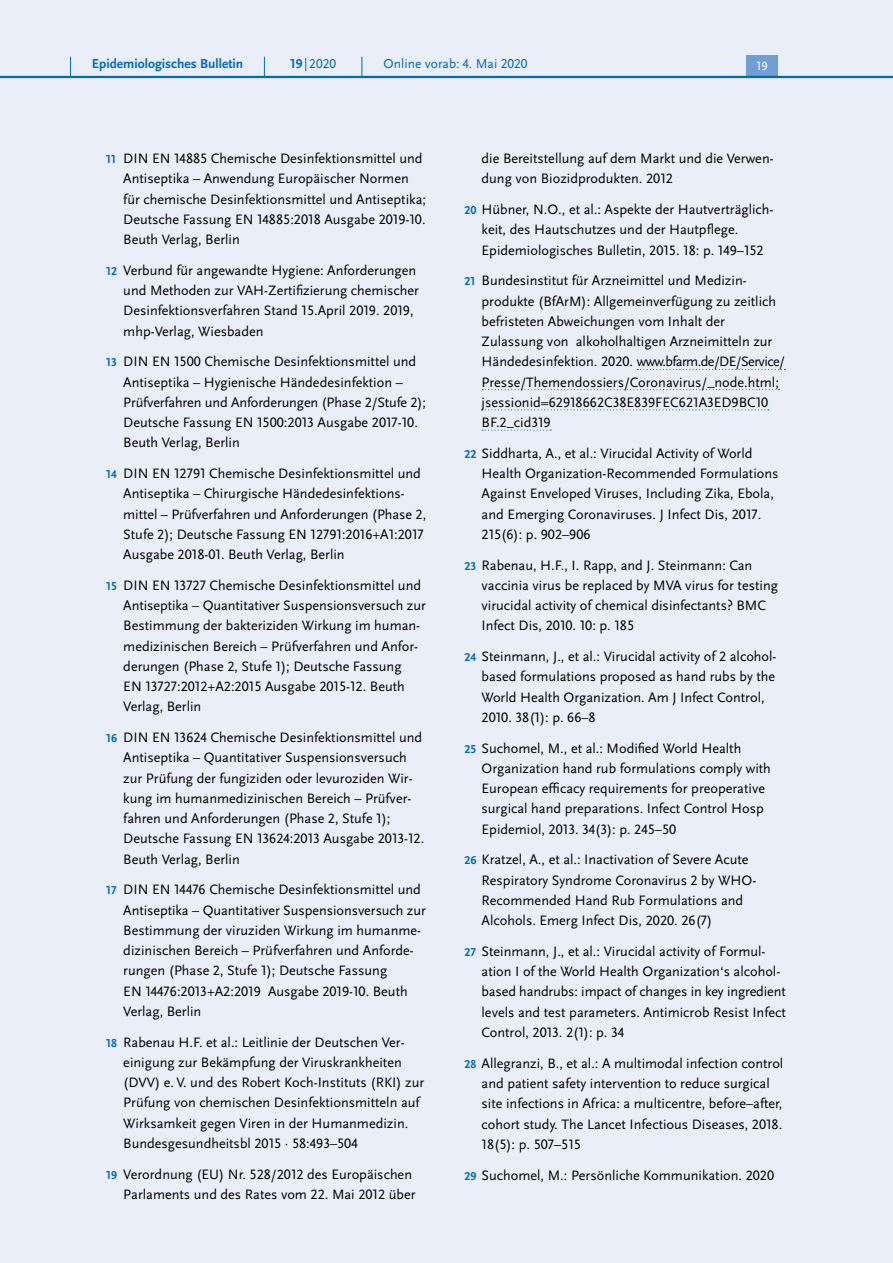
<style>
.page{position:relative;width:893px;height:1263px;background:#fff}
.page>*{position:absolute;margin:0;border:0;box-sizing:border-box;transform-origin:0 0}
.t1{font:14.25px/20.2px "Scala Sans Pro";color:#000}
.t2{font:13.5px "Scala Sans Pro";color:#006ab4}
.t3{font:700 13.5px "Scala Sans Pro";color:#006ab4}
.t4{font:12.45px "Scala Sans Pro";color:#fff}
.s1{font-weight:700}
.s2{font-weight:700;font-size:12px;color:#006ab4}
</style>
<div class="page">
<div style="left:0;top:78px;width:893px;height:1185px;background:#eaeef9"></div>
<svg style="left:637px;top:369px;width:148px;height:1px"></svg>
<svg style="left:482px;top:389px;width:297px;height:1px"></svg>
<svg style="left:482px;top:409px;width:287px;height:1px"></svg>
<svg style="left:482px;top:430px;width:69px;height:1px"></svg>
<div style="left:0;top:0;width:893px;height:77px;background:#eaeef9"></div>
<div style="left:746px;top:55px;width:32px;height:21px;background:#719ed4"></div>
<hr style="left:0;top:76px;width:893px;height:2px;background:#006ab4">
<svg style="left:70px;top:57px;width:1px;height:19px"></svg>
<svg style="left:264px;top:57px;width:1px;height:19px"></svg>
<svg style="left:362px;top:57px;width:1px;height:19px"></svg>
<p class="t3" style="left:92px;top:55px;width:153px">Epidemiologisches Bulletin</p>
<p class="t2" style="left:290px;top:55px;width:47px"><span class="s1">19</span> |2020</p>
<p class="t2" style="left:384px;top:55px;width:146px">Online vorab: 4. Mai 2020</p>
<p class="t4" style="left:757px;top:59px;width:13px">19</p>
<p class="t1" style="left:123px;top:148px;width:304px;text-indent:-17px"><span class="s2">11</span> DIN EN 14885 Chemische Desinfektionsmittel und Antiseptika – Anwendung Europäischer Normen für chemische Desinfektionsmittel und Antiseptika; Deutsche Fassung EN 14885:2018 Ausgabe 2019-10.<br>Beuth Verlag, Berlin</p>
<p class="t1" style="left:123px;top:260px;width:297px;text-indent:-17px"><span class="s2">12</span> Verbund für angewandte Hygiene: Anforderungen und Methoden zur VAH-Zertifizierung chemischer Desinfektionsverfahren Stand 15.April 2019. 2019, mhp-Verlag, Wiesbaden</p>
<p class="t1" style="left:123px;top:352px;width:304px;text-indent:-17px"><span class="s2">13</span> DIN EN 1500 Chemische Desinfektionsmittel und Antiseptika – Hygienische Händedesinfektion – Prüfverfahren und Anforderungen (Phase 2/Stufe 2); Deutsche Fassung EN 1500:2013 Ausgabe 2017-10.<br>Beuth Verlag, Berlin</p>
<p class="t1" style="left:123px;top:463px;width:304px;text-indent:-17px"><span class="s2">14</span> DIN EN 12791 Chemische Desinfektionsmittel und Antiseptika – Chirurgische Händedesinfektions&shy;mittel – Prüfverfahren und Anforderungen (Phase 2, Stufe 2); Deutsche Fassung EN 12791:2016+A1:2017<br>Ausgabe 2018-01. Beuth Verlag, Berlin</p>
<p class="t1" style="left:123px;top:575px;width:304px;text-indent:-17px"><span class="s2">15</span> DIN EN 13727 Chemische Desinfektionsmittel und Antiseptika – Quantitativer Suspensionsversuch zur Bestimmung der bakteriziden Wirkung im human&shy;medizinischen Bereich – Prüfverfahren und Anfor&shy;derungen (Phase 2, Stufe 1); Deutsche Fassung<br>EN 13727:2012+A2:2015 Ausgabe 2015-12. Beuth Verlag, Berlin</p>
<p class="t1" style="left:123px;top:727px;width:303px;text-indent:-17px"><span class="s2">16</span> DIN EN 13624 Chemische Desinfektionsmittel und Antiseptika – Quantitativer Suspensionsversuch zur Prüfung der fungiziden oder levuroziden Wir&shy;kung im humanmedizinischen Bereich – Prüfver&shy;fahren und Anforderungen (Phase 2, Stufe 1); Deutsche Fassung EN 13624:2013 Ausgabe 2013-12.<br>Beuth Verlag, Berlin</p>
<p class="t1" style="left:123px;top:880px;width:304px;text-indent:-17px"><span class="s2">17</span> DIN EN 14476 Chemische Desinfektionsmittel und Antiseptika – Quantitativer Suspensionsversuch zur Bestimmung der viruziden Wirkung im humanme&shy;dizinischen Bereich – Prüfverfahren und Anforde&shy;rungen (Phase 2, Stufe 1); Deutsche Fassung<br>EN 14476:2013+A2:2019 Ausgabe 2019-10. Beuth Verlag, Berlin</p>
<p class="t1" style="left:123px;top:1032px;width:302px;text-indent:-17px"><span class="s2">18</span> Rabenau H.F. et al.: Leitlinie der Deutschen Ver&shy;einigung zur Bekämpfung der Viruskrankheiten (DVV) e. V. und des Robert Koch-Instituts (RKI) zur Prüfung von chemischen Desinfektionsmitteln auf Wirksamkeit gegen Viren in der Humanmedizin.<br>Bundesgesundheitsbl 2015 · 58:493–504</p>
<p class="t1" style="left:106px;top:1164px;width:311px;text-align:right"><span class="s2">19</span> Verordnung (EU) Nr. 528/2012 des Europäischen<br>Parlaments und des Rates vom 22. Mai 2012 über</p>
<p class="t1" style="left:482px;top:148px;width:294px">die Bereitstellung auf dem Markt und die Verwen&shy;dung von Biozidprodukten. 2012</p>
<p class="t1" style="left:482px;top:199px;width:293px;text-indent:-17px"><span class="s2">20</span> Hübner, N.O., et al.: Aspekte der Hautverträglich&shy;keit, des Hautschutzes und der Hautpflege.<br>Epidemiologisches Bulletin, 2015. 18: p. 149–152</p>
<p class="t1" style="left:482px;top:271px;width:305px;text-indent:-17px"><span class="s2">21</span> Bundesinstitut für Arzneimittel und Medizin-- produkte (BfArM): Allgemeinverfügung zu zeitlich befristeten Abweichungen vom Inhalt der Zulassung von alkoholhaltigen Arzneimitteln zur Händedesinfektion. 2020. www.bfarm.de/DE/Service/ Presse/Themendossiers/Coronavirus/_node.html; jsessionid=62918662C38E839FEC621A3ED9BC10<br>BF.2_cid319</p>
<p class="t1" style="left:482px;top:443px;width:298px;text-indent:-17px"><span class="s2">22</span> Siddharta, A., et al.: Virucidal Activity of World Health Organization-Recommended Formulations Against Enveloped Viruses, Including Zika, Ebola, and Emerging Coronaviruses. J Infect Dis, 2017.<br>215(6): p. 902–906</p>
<p class="t1" style="left:482px;top:555px;width:298px;text-indent:-17px"><span class="s2">23</span> Rabenau, H.F., I. Rapp, and J. Steinmann: Can vaccinia virus be replaced by MVA virus for testing virucidal activity of chemical disinfectants? BMC Infect Dis, 2010. 10: p. 185</p>
<p class="t1" style="left:482px;top:646px;width:296px;text-indent:-17px"><span class="s2">24</span> Steinmann, J., et al.: Virucidal activity of 2 alcohol&shy;based formulations proposed as hand rubs by the World Health Organization. Am J Infect Control, 2010. 38(1): p. 66–8</p>
<p class="t1" style="left:482px;top:738px;width:291px;text-indent:-17px"><span class="s2">25</span> Suchomel, M., et al.: Modified World Health Organization hand rub formulations comply with European efficacy requirements for preoperative surgical hand preparations. Infect Control Hosp Epidemiol, 2013. 34(3): p. 245–50</p>
<p class="t1" style="left:482px;top:850px;width:276px;text-indent:-17px"><span class="s2">26</span> Kratzel, A., et al.: Inactivation of Severe Acute Respiratory Syndrome Coronavirus 2 by WHO-Recommended Hand Rub Formulations and Alcohols. Emerg Infect Dis, 2020. 26(7)</p>
<p class="t1" style="left:482px;top:941px;width:306px;text-indent:-17px"><span class="s2">27</span> Steinmann, J., et al.: Virucidal activity of Formul&shy;ation I of the World Health Organization‘s alcohol&shy;based handrubs: impact of changes in key ingredient levels and test parameters. Antimicrob Resist Infect Control, 2013. 2(1): p. 34</p>
<p class="t1" style="left:482px;top:1053px;width:303px;text-indent:-17px"><span class="s2">28</span> Allegranzi, B., et al.: A multimodal infection control and patient safety intervention to reduce surgical site infections in Africa: a multicentre, before–after, cohort study. The Lancet Infectious Diseases, 2018.<br>18(5): p. 507–515</p>
<p class="t1" style="left:465px;top:1165px;width:311px"><span class="s2">29</span> Suchomel, M.: Persönliche Kommunikation. 2020</p>
</div>
